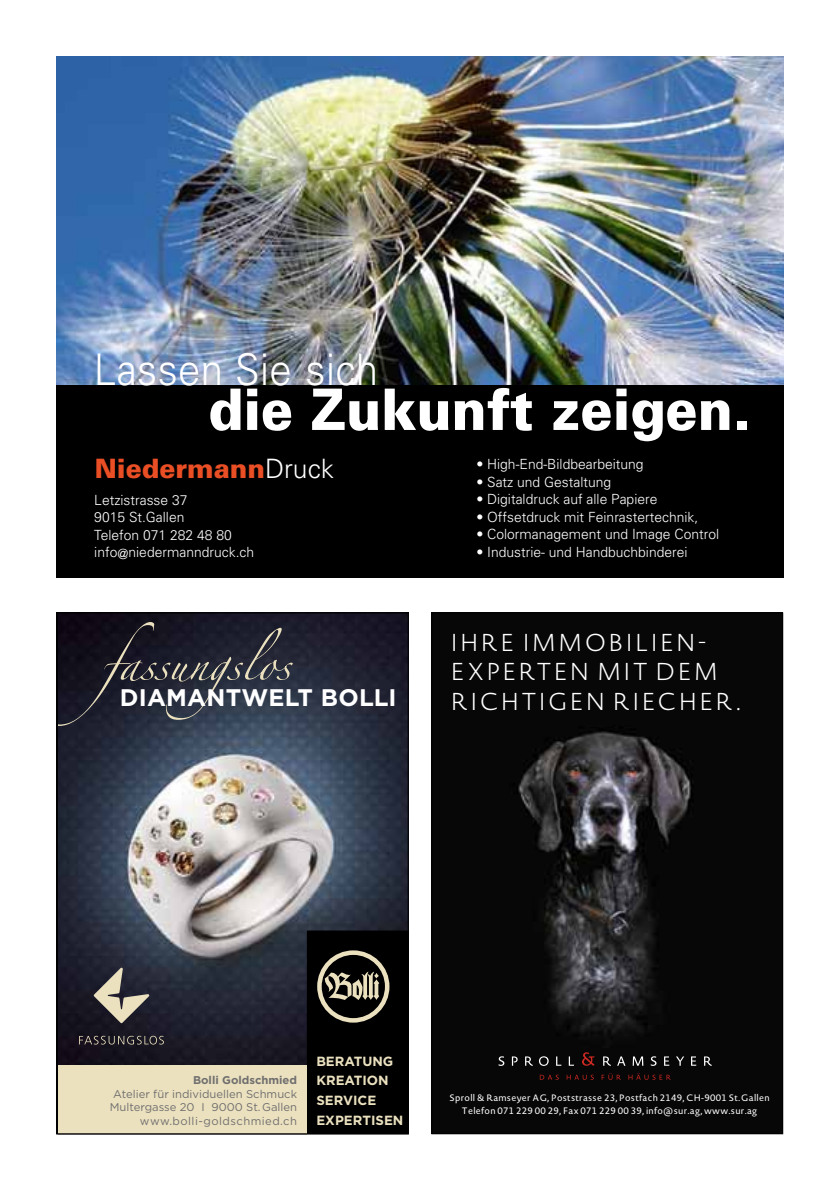
<style>
.page{position:relative;width:840px;height:1191px;background:#fff}
.page>*{position:absolute;margin:0;border:0;box-sizing:border-box;transform-origin:0 0}
.t1{font:900 57.2px "Univers";color:#fff;scale:.92 1}
.t2{font:300 43.6px "Univers";letter-spacing:.01em;color:#fff;scale:.92 1}
.t3{font:900 26.8px "Univers";color:#e94e24}
.t4{font:200 24px/29.8px "Novel Sans Pro";letter-spacing:.095em;color:#fff}
.t5{font:700 24px "Gotham";letter-spacing:.01em;color:#fff}
.t6{font:300 14px/17.6px "Univers";color:#fff}
.t7{font:700 13.2px/19.6px "Gotham";color:#ebe1bf}
.t8{font:11.2px/13.4px "Gotham";color:#706f6f;text-align:right}
.t9{font:700 11.2px "Gotham";color:#706f6f}
.t10{font:9.2px/12.8px "Novel Sans Pro";letter-spacing:.03em;color:#fff;text-align:center}
.s1{font-weight:300;color:#fff}
</style>
<div class="page">
<img style="left:433px;top:614px;width:347px;height:518px">
<svg style="left:539px;top:1073px;width:131px;height:6px"></svg>
<svg style="left:498px;top:1052px;width:213px;height:13px;background:#272424"></svg>
<div style="left:57px;top:612px;width:351px;height:522px;background:#000"></div>
<img style="left:59px;top:614px;width:347px;height:451px">
<div style="left:57px;top:1065px;width:250px;height:68px;background:#ebe1bf"></div>
<svg style="left:59px;top:622px;width:233px;height:104px;background:#2a2c38"></svg>
<svg style="left:94px;top:967px;width:55px;height:56px;background:#676461"></svg>
<svg style="left:79px;top:1035px;width:85px;height:9px"></svg>
<svg style="left:317px;top:950px;width:72px;height:72px"></svg>
<div style="left:57px;top:385px;width:725px;height:192px;background:#000"></div>
<img style="left:57px;top:57px;width:725px;height:328px">
<h2 class="t2" style="left:94px;top:343px;width:310px">Lassen Sie sich</h2>
<h1 class="t1" style="left:208px;top:374px;width:590px">die Zukunft zeigen.</h1>
<h3 class="t3" style="left:95px;top:451px;width:240px">Niedermann<span class="s1">Druck</span></h3>
<p class="t6" style="left:476px;top:455px;width:169px">• High-End-Bildbearbeitung</p>
<p class="t6" style="left:476px;top:472px;width:136px">• Satz und Gestaltung</p>
<p class="t6" style="left:476px;top:490px;width:182px">• Digitaldruck auf alle Papiere</p>
<p class="t6" style="left:476px;top:507px;width:223px">• Offsetdruck mit Feinrastertechnik,</p>
<p class="t6" style="left:476px;top:525px;width:244px">• Colormanagement und Image Control</p>
<p class="t6" style="left:476px;top:542px;width:212px">• Industrie- und Handbuchbinderei</p>
<p class="t6" style="left:94px;top:490px;width:161px">Letzistrasse 37<br>9015 St.Gallen<br>Telefon 071 282 48 80 info@niedermanndruck.ch</p>
<h3 class="t5" style="left:120px;top:681px;width:278px">DIAMANTWELT BOLLI</h3>
<h3 class="t4" style="left:450px;top:627px;width:291px">IHRE IMMOBILIEN-<br>EXPERTEN MIT DEM<br>RICHTIGEN RIECHER.</h3>
<p class="t9" style="left:193px;top:1072px;width:105px">Bolli Goldschmied</p>
<p class="t8" style="left:110px;top:1086px;width:189px">Atelier für individuellen Schmuck<br>Multergasse 20 I 9000 St. Gallen www.bolli-goldschmied.ch</p>
<p class="t7" style="left:316px;top:1051px;width:88px">BERATUNG<br>KREATION<br>SERVICE<br>EXPERTISEN</p>
<p class="t10" style="left:449px;top:1091px;width:321px">Sproll &amp; Ramseyer AG, Poststrasse 23, Postfach 2149, CH-9001 St.Gallen<br>Telefon 071 229 00 29, Fax 071 229 00 39, info@sur.ag, www.sur.ag</p>
</div>
